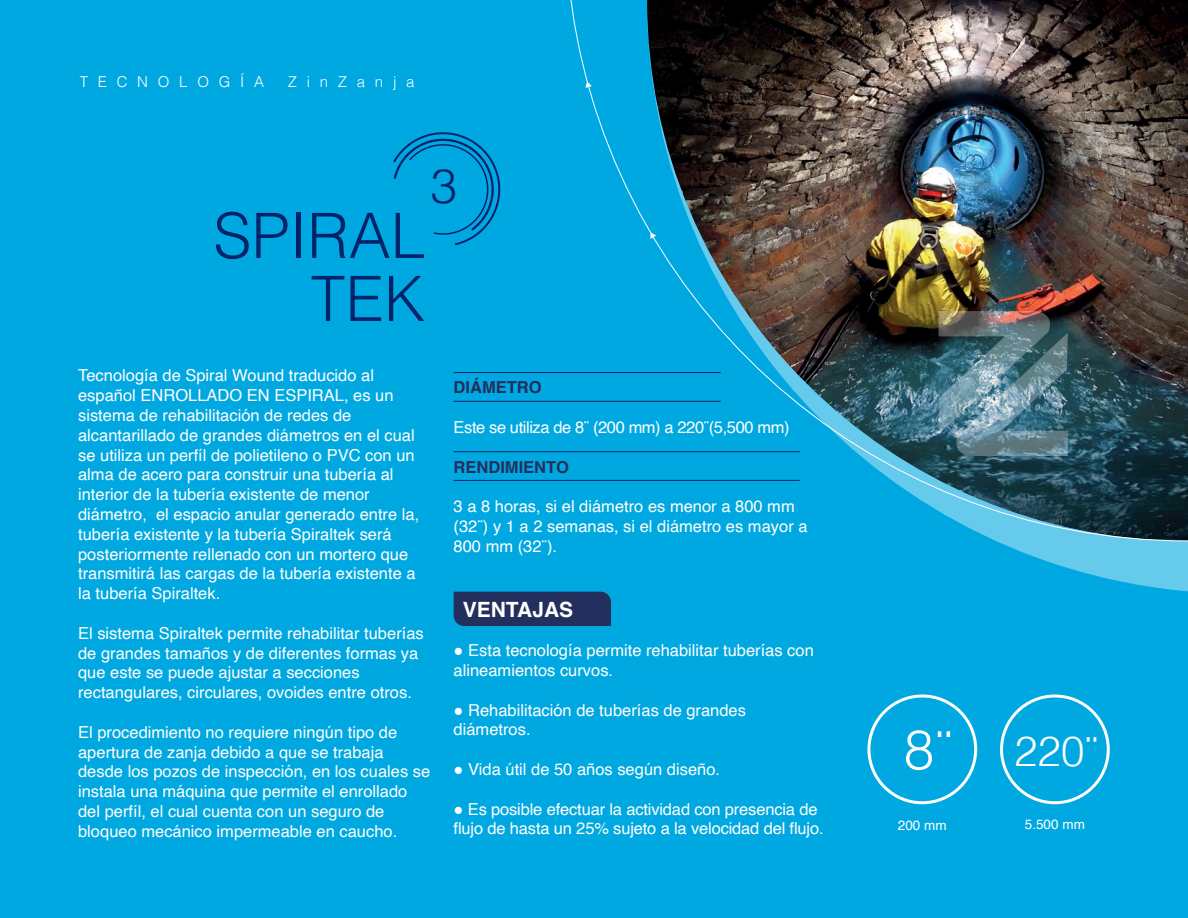
<style>
.page{position:relative;width:1188px;height:918px;background:#00a8e1}
.page>*{position:absolute;margin:0;border:0;box-sizing:border-box;transform-origin:0 0}
.t1{font:300 62.55px/63px "Helvetica";color:#002269;text-align:right}
.t2{font:300 48px "Helvetica";color:#002269}
.t3{font:300 42px "Helvetica";color:#fff}
.t4{font:700 21px "Helvetica";color:#fff}
.t5{font:16.5px/19.8px "Helvetica";color:#fff}
.t6{font:16.5px "Helvetica";letter-spacing:-.025em;color:#fff}
.t7{font:700 16.5px "Helvetica";color:#232f5c}
.t8{font:300 15px "Helvetica";letter-spacing:.65em;color:#fff}
.t9{font:13.5px "Helvetica";color:#fff}
.s1{font-size:55.5px}
</style>
<div class="page">
<svg style="left:998px;top:542px;width:190px;height:50px;fill:#65caec"></svg>
<svg style="left:393px;top:132px;width:108px;height:114px"></svg>
<div style="left:454px;top:592px;width:157px;height:34px;background:#232f5c"></div>
<hr style="left:454px;top:401px;width:267px;height:1px;background:#002269">
<hr style="left:454px;top:451px;width:346px;height:1px;background:#002269">
<hr style="left:454px;top:480px;width:346px;height:1px;background:#002269">
<div style="left:867px;top:694px;width:110px;height:110px;border:3px solid #fff;border-radius:50%"></div>
<div style="left:1000px;top:694px;width:110px;height:110px;border:3px solid #fff;border-radius:50%"></div>
<hr style="left:454px;top:372px;width:267px;height:1px;background:#002269">
<img style="left:568px;top:0;width:620px;height:542px">
<svg style="left:650px;top:232px;width:6px;height:7px"></svg>
<svg style="left:585px;top:82px;width:7px;height:6px"></svg>
<p class="t8" style="left:80px;top:69px;width:186px">TECNOLOGÍA</p>
<p class="t8" style="left:288px;top:69px;width:128px">ZinZanja</p>
<h2 class="t2" style="left:430px;top:145px;width:28px">3</h2>
<h1 class="t1" style="left:213px;top:200px;width:214px">SPIRAL<br>TEK</h1>
<p class="t5" style="left:78px;top:366px;width:343px">Tecnología de Spiral Wound traducido al español ENROLLADO EN ESPIRAL, es un sistema de rehabilitación de redes de alcantarillado de grandes diámetros en el cual se utiliza un perfíl de polietileno o PVC con un alma de acero para construir una tubería al interior de la tubería existente de menor diámetro, el espacio anular generado entre la, tubería existente y la tubería Spiraltek será posteriormente rellenado con un mortero que transmitirá las cargas de la tubería existente a la tubería Spiraltek.</p>
<p class="t5" style="left:78px;top:624px;width:347px">El sistema Spiraltek permite rehabilitar tuberías de grandes tamaños y de diferentes formas ya que este se puede ajustar a secciones rectangulares, circulares, ovoides entre otros.</p>
<p class="t5" style="left:78px;top:723px;width:354px">El procedimiento no requiere ningún tipo de apertura de zanja debido a que se trabaja desde los pozos de inspección, en los cuales se instala una máquina que permite el enrollado del perfíl, el cual cuenta con un seguro de bloqueo mecánico impermeable en caucho.</p>
<p class="t7" style="left:454px;top:374px;width:89px">DIÁMETRO</p>
<p class="t6" style="left:454px;top:414px;width:337px">Este se utiliza de 8¨ (200 mm) a 220¨(5,500 mm)</p>
<p class="t7" style="left:454px;top:453px;width:117px">RENDIMIENTO</p>
<p class="t5" style="left:454px;top:497px;width:355px">3 a 8 horas, si el diámetro es menor a 800 mm (32¨) y 1 a 2 semanas, si el diámetro es mayor a<br>800 mm (32¨).</p>
<p class="t4" style="left:463px;top:592px;width:112px">VENTAJAS</p>
<p class="t5" style="left:454px;top:641px;width:362px">● Esta tecnología permite rehabilitar tuberías con alineamientos curvos.</p>
<p class="t5" style="left:454px;top:700px;width:294px">● Rehabilitación de tuberías de grandes diámetros.</p>
<p class="t5" style="left:454px;top:760px;width:268px">● Vida útil de 50 años según diseño.</p>
<p class="t5" style="left:454px;top:799px;width:372px">● Es posible efectuar la actividad con presencia de flujo de hasta un 25% sujeto a la velocidad del flujo.</p>
<h3 class="t3" style="left:904px;top:716px;width:196px"><span class="s1">8¨</span> 220¨</h3>
<p class="t9" style="left:898px;top:815px;width:50px">200 mm</p>
<p class="t9" style="left:1025px;top:814px;width:62px">5.500 mm</p>
</div>
